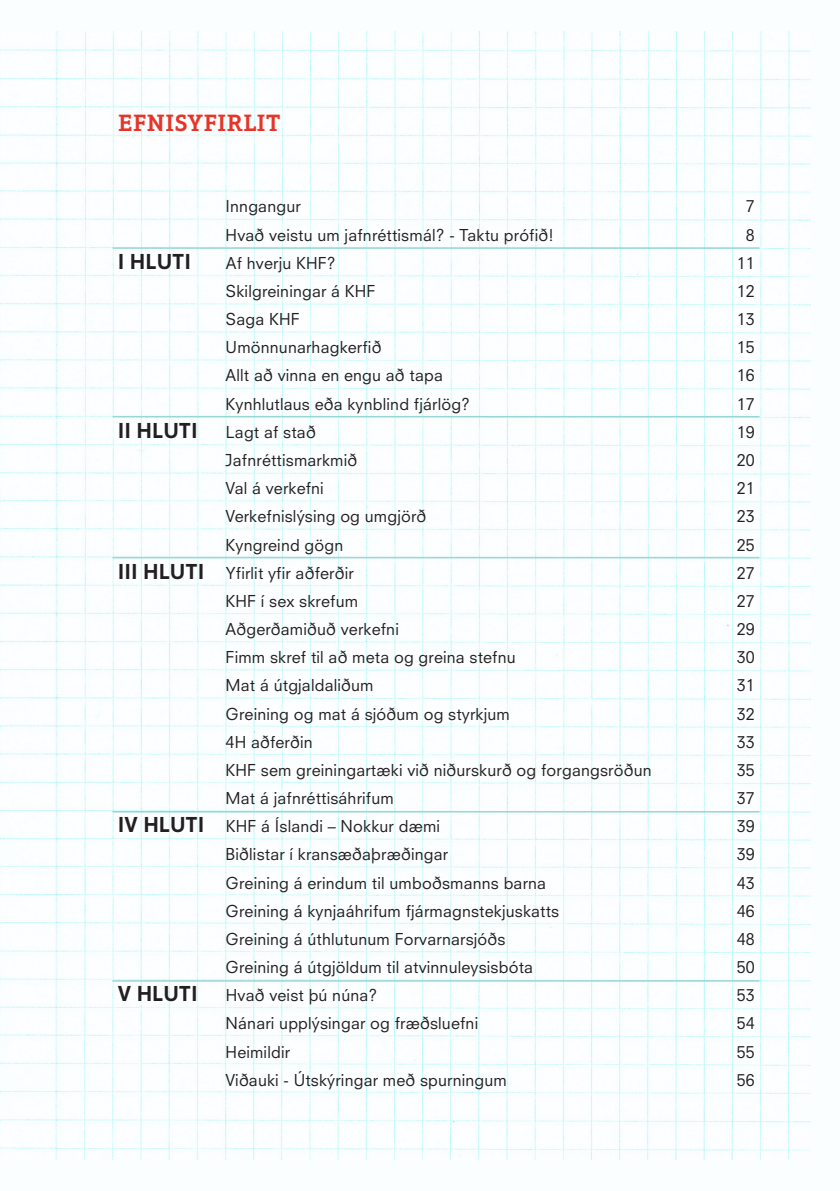
<style>
.page{position:relative;width:840px;height:1191px;background:#fff}
.page>*{position:absolute;margin:0;border:0;box-sizing:border-box;transform-origin:0 0}
.millifyrirsagnir{font:600 24px "Aptifer Slab LT Pro";letter-spacing:.025em;color:#e63528}
.efnisyfirlit_-_hluti{font:800 20px "Neuzeit S";color:#231f20}
.efnisyfirlit-kaflahe{font:16px "Neuzeit S";letter-spacing:.01em;color:#231f20}
.efnisyfirlit_-_hluti-2{font:16px "Neuzeit S";letter-spacing:.01em;color:#231f20}
.s1{font-weight:800;font-size:20px}
</style>
<div class="page">
<img style="left:0;top:31px;width:810px;height:1129px">
<div style="left:0;top:0;width:839px;height:30px;background:#fafeff"></div>
<div style="left:0;top:1160px;width:839px;height:31px;background:#fafeff"></div>
<div style="left:810px;top:0;width:29px;height:1175px;background:#fafeff"></div>
<hr style="left:112px;top:247px;width:647px;height:2px;background:#99d6d6">
<hr style="left:112px;top:416px;width:647px;height:1px;background:#99d6d6">
<hr style="left:112px;top:557px;width:647px;height:1px;background:#99d6d6">
<hr style="left:112px;top:811px;width:647px;height:1px;background:#99d6d6">
<hr style="left:112px;top:980px;width:647px;height:1px;background:#99d6d6">
<p class="millifyrirsagnir" style="left:118px;top:108px;width:164px">EFNISYFIRLIT</p>
<p class="efnisyfirlit-kaflahe" style="left:225px;top:197px;width:77px">Inngangur</p>
<p class="efnisyfirlit-kaflahe" style="left:745px;top:197px;width:10px">7</p>
<p class="efnisyfirlit-kaflahe" style="left:225px;top:225px;width:329px">Hvað veistu um jafnréttismál? - Taktu prófið!</p>
<p class="efnisyfirlit-kaflahe" style="left:745px;top:225px;width:10px">8</p>
<p class="efnisyfirlit_-_hluti" style="left:118px;top:249px;width:75px">I HLUTI</p>
<p class="efnisyfirlit_-_hluti-2" style="left:226px;top:253px;width:111px">Af hverju KHF?</p>
<p class="efnisyfirlit_-_hluti-2" style="left:736px;top:253px;width:19px">11</p>
<p class="efnisyfirlit-kaflahe" style="left:225px;top:281px;width:151px">Skilgreiningar á KHF</p>
<p class="efnisyfirlit-kaflahe" style="left:736px;top:281px;width:19px">12</p>
<p class="efnisyfirlit-kaflahe" style="left:225px;top:309px;width:76px">Saga KHF</p>
<p class="efnisyfirlit-kaflahe" style="left:736px;top:309px;width:19px">13</p>
<p class="efnisyfirlit-kaflahe" style="left:225px;top:338px;width:157px">Umönnunarhagkerfið</p>
<p class="efnisyfirlit-kaflahe" style="left:736px;top:338px;width:19px">15</p>
<p class="efnisyfirlit-kaflahe" style="left:225px;top:366px;width:219px">Allt að vinna en engu að tapa</p>
<p class="efnisyfirlit-kaflahe" style="left:736px;top:366px;width:19px">16</p>
<p class="efnisyfirlit-kaflahe" style="left:225px;top:394px;width:246px">Kynhlutlaus eða kynblind fjárlög?</p>
<p class="efnisyfirlit-kaflahe" style="left:736px;top:394px;width:19px">17</p>
<p class="efnisyfirlit_-_hluti" style="left:118px;top:418px;width:81px">II HLUTI</p>
<p class="efnisyfirlit_-_hluti-2" style="left:226px;top:422px;width:91px">Lagt af stað</p>
<p class="efnisyfirlit_-_hluti-2" style="left:736px;top:422px;width:19px">19</p>
<p class="efnisyfirlit-kaflahe" style="left:225px;top:450px;width:133px">Jafnréttismarkmið</p>
<p class="efnisyfirlit-kaflahe" style="left:736px;top:450px;width:19px">20</p>
<p class="efnisyfirlit-kaflahe" style="left:225px;top:478px;width:100px">Val á verkefni</p>
<p class="efnisyfirlit-kaflahe" style="left:736px;top:478px;width:19px">21</p>
<p class="efnisyfirlit-kaflahe" style="left:225px;top:506px;width:202px">Verkefnislýsing og umgjörð</p>
<p class="efnisyfirlit-kaflahe" style="left:736px;top:506px;width:19px">23</p>
<p class="efnisyfirlit-kaflahe" style="left:225px;top:535px;width:119px">Kyngreind gögn</p>
<p class="efnisyfirlit-kaflahe" style="left:736px;top:535px;width:19px">25</p>
<p class="efnisyfirlit_-_hluti-2" style="left:118px;top:563px;width:237px"><span class="s1">III HLUTI</span> Yfirlit yfir aðferðir</p>
<p class="efnisyfirlit_-_hluti-2" style="left:736px;top:563px;width:19px">27</p>
<p class="efnisyfirlit-kaflahe" style="left:225px;top:591px;width:134px">KHF í sex skrefum</p>
<p class="efnisyfirlit-kaflahe" style="left:736px;top:591px;width:19px">27</p>
<p class="efnisyfirlit-kaflahe" style="left:225px;top:619px;width:175px">Aðgerðamiðuð verkefni</p>
<p class="efnisyfirlit-kaflahe" style="left:736px;top:619px;width:19px">29</p>
<p class="efnisyfirlit-kaflahe" style="left:225px;top:647px;width:291px">Fimm skref til að meta og greina stefnu</p>
<p class="efnisyfirlit-kaflahe" style="left:736px;top:647px;width:19px">30</p>
<p class="efnisyfirlit-kaflahe" style="left:225px;top:675px;width:149px">Mat á útgjaldaliðum</p>
<p class="efnisyfirlit-kaflahe" style="left:736px;top:675px;width:19px">31</p>
<p class="efnisyfirlit-kaflahe" style="left:225px;top:704px;width:286px">Greining og mat á sjóðum og styrkjum</p>
<p class="efnisyfirlit-kaflahe" style="left:736px;top:704px;width:19px">32</p>
<p class="efnisyfirlit-kaflahe" style="left:225px;top:732px;width:89px">4H aðferðin</p>
<p class="efnisyfirlit-kaflahe" style="left:736px;top:732px;width:19px">33</p>
<p class="efnisyfirlit-kaflahe" style="left:225px;top:760px;width:427px">KHF sem greiningartæki við niðurskurð og forgangsröðun</p>
<p class="efnisyfirlit-kaflahe" style="left:736px;top:760px;width:19px">35</p>
<p class="efnisyfirlit-kaflahe" style="left:225px;top:788px;width:170px">Mat á jafnréttisáhrifum</p>
<p class="efnisyfirlit-kaflahe" style="left:736px;top:788px;width:19px">37</p>
<p class="efnisyfirlit_-_hluti-2" style="left:118px;top:816px;width:324px"><span class="s1">IV HLUTI</span> KHF á Íslandi – Nokkur dæmi</p>
<p class="efnisyfirlit_-_hluti-2" style="left:736px;top:816px;width:19px">39</p>
<p class="efnisyfirlit-kaflahe" style="left:225px;top:844px;width:224px">Biðlistar í kransæðaþræðingar</p>
<p class="efnisyfirlit-kaflahe" style="left:736px;top:844px;width:19px">39</p>
<p class="efnisyfirlit-kaflahe" style="left:225px;top:873px;width:322px">Greining á erindum til umboðsmanns barna</p>
<p class="efnisyfirlit-kaflahe" style="left:736px;top:873px;width:19px">43</p>
<p class="efnisyfirlit-kaflahe" style="left:225px;top:901px;width:335px">Greining á kynjaáhrifum fjármagnstekjuskatts</p>
<p class="efnisyfirlit-kaflahe" style="left:736px;top:901px;width:19px">46</p>
<p class="efnisyfirlit-kaflahe" style="left:225px;top:929px;width:281px">Greining á úthlutunum Forvarnarsjóðs</p>
<p class="efnisyfirlit-kaflahe" style="left:736px;top:929px;width:19px">48</p>
<p class="efnisyfirlit-kaflahe" style="left:225px;top:957px;width:309px">Greining á útgjöldum til atvinnuleysisbóta</p>
<p class="efnisyfirlit-kaflahe" style="left:736px;top:957px;width:19px">50</p>
<p class="efnisyfirlit_-_hluti" style="left:118px;top:981px;width:81px">V HLUTI</p>
<p class="efnisyfirlit_-_hluti-2" style="left:226px;top:985px;width:153px">Hvað veist þú núna?</p>
<p class="efnisyfirlit_-_hluti-2" style="left:736px;top:985px;width:19px">53</p>
<p class="efnisyfirlit-kaflahe" style="left:225px;top:1013px;width:254px">Nánari upplýsingar og fræðsluefni</p>
<p class="efnisyfirlit-kaflahe" style="left:736px;top:1013px;width:19px">54</p>
<p class="efnisyfirlit-kaflahe" style="left:225px;top:1042px;width:66px">Heimildir</p>
<p class="efnisyfirlit-kaflahe" style="left:736px;top:1042px;width:19px">55</p>
<p class="efnisyfirlit-kaflahe" style="left:225px;top:1070px;width:283px">Viðauki - Útskýringar með spurningum</p>
<p class="efnisyfirlit-kaflahe" style="left:736px;top:1070px;width:19px">56</p>
</div>
